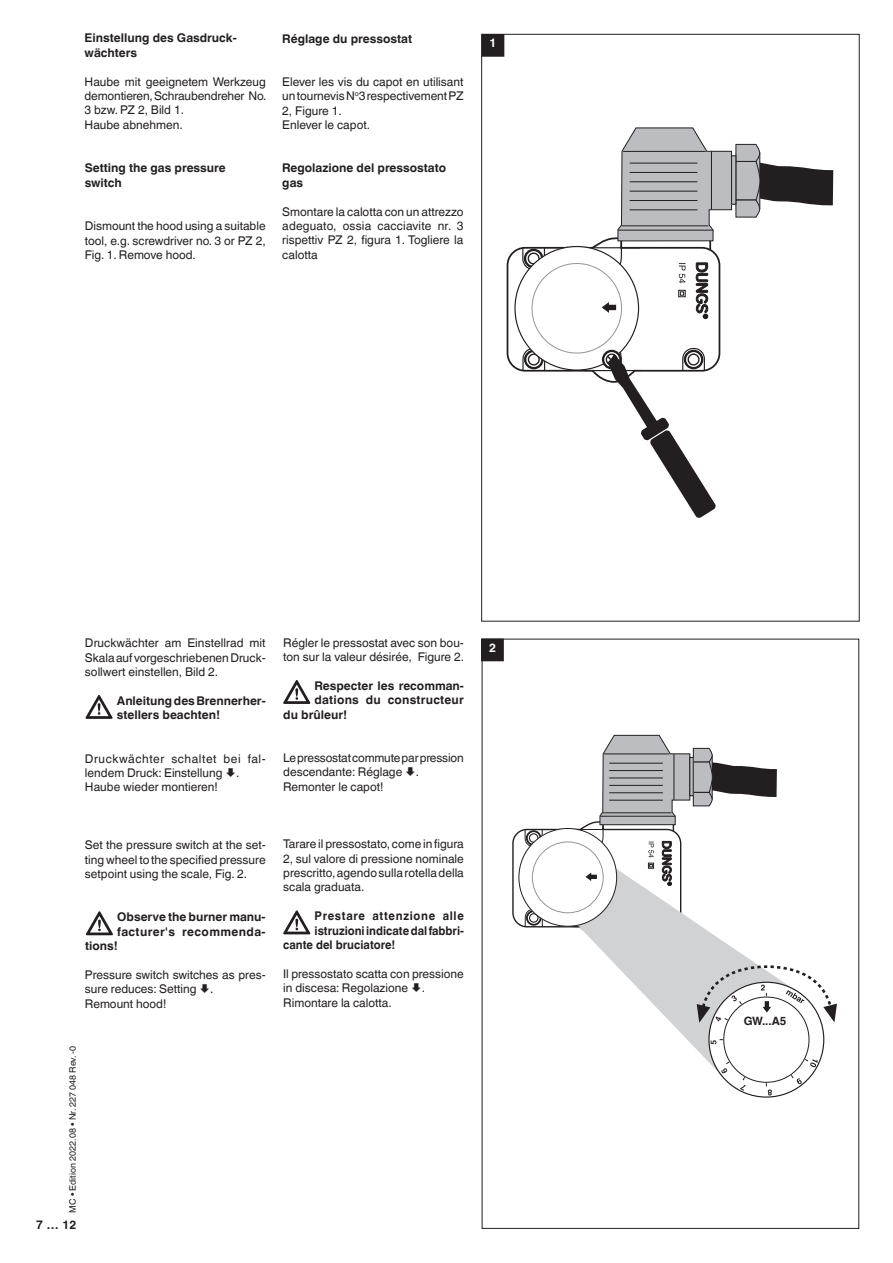
<style>
.page{position:relative;width:893px;height:1263px;background:#fff}
.page>*{position:absolute;margin:0;border:0;box-sizing:border-box;transform-origin:0 0}
.Helv-leicht_8p{font:12px/14.4px "Helvetica World";color:#231f20;text-align:justify}
.Helv-leicht_8p-2{font:700 12px/14.4px "Helvetica World";color:#231f20}
.Helv-leicht_8p-3{font:12px/14.4px "Helvetica World";letter-spacing:.045em;color:#231f20}
.Helv-leicht_8p-4{font:700 12px "Helvetica World";color:#231f20;scale:.94 1}
.Helv-leicht_8p-5{font:700 12px "Helvetica World";letter-spacing:.06em;color:#231f20;scale:.94 1}
.Helv-leicht_8p-6{font:700 12px "Helvetica World";letter-spacing:.03em;color:#231f20}
.Helv-leicht_8p-7{font:700 12px "Helvetica World";letter-spacing:.02em;color:#231f20}
._8_p_helv-fett{font:700 12px "Helvetica World";color:#fff}
.t1{font:700 11.55px "Helvetica World";color:#231f20}
.t2{font:9px "Helvetica World";color:#231f20}
</style>
<div class="page">
<div style="left:482px;top:34px;width:22px;height:22px;background:#231f20"></div>
<div style="left:482px;top:639px;width:21px;height:22px;background:#231f20"></div>
<div style="left:481px;top:639px;width:22px;height:22px;border:1px solid #231f20"></div>
<svg style="left:86px;top:695px;width:27px;height:24px"></svg>
<svg style="left:283px;top:680px;width:27px;height:24px"></svg>
<svg style="left:86px;top:911px;width:27px;height:24px"></svg>
<svg style="left:283px;top:910px;width:27px;height:24px"></svg>
<svg style="left:506px;top:127px;width:328px;height:391px"></svg>
<svg style="left:589px;top:937px;width:167px;height:113px;fill:#d1d2d4"></svg>
<svg style="left:512px;top:735px;width:265px;height:202px"></svg>
<svg style="left:697px;top:964px;width:140px;height:131px"></svg>
<p class="Helv-leicht_8p-2" style="left:85px;top:31px;width:154px">Einstellung des Gasdruck&shy;wächters</p>
<p class="Helv-leicht_8p" style="left:85px;top:74px;width:183px">Haube mit geeignetem Werkzeug demontieren, Schraubendreher No.<br>3 bzw. PZ 2, Bild 1.</p>
<p class="Helv-leicht_8p" style="left:85px;top:118px;width:100px">Haube abnehmen.</p>
<p class="Helv-leicht_8p-2" style="left:85px;top:161px;width:143px">Setting the gas pressure switch</p>
<p class="Helv-leicht_8p" style="left:85px;top:219px;width:182px">Dismount the hood using a suitable tool, e.g. screwdriver no. 3 or PZ 2, Fig. 1. Remove hood.</p>
<p class="Helv-leicht_8p-2" style="left:282px;top:31px;width:131px">Réglage du pressostat</p>
<p class="Helv-leicht_8p" style="left:282px;top:75px;width:183px">Elever les vis du capot en utilisant un tournevis N<sup>o</sup>3 respectivement PZ 2, Figure 1.</p>
<p class="Helv-leicht_8p" style="left:282px;top:118px;width:89px">Enlever le capot.</p>
<p class="Helv-leicht_8p-2" style="left:282px;top:161px;width:165px">Regolazione del pressostato gas</p>
<p class="Helv-leicht_8p" style="left:282px;top:204px;width:183px">Smontare la calotta con un attrezzo adeguato, ossia cacciavite nr. 3 rispettiv PZ 2, figura 1. Togliere la calotta</p>
<p class="_8_p_helv-fett" style="left:489px;top:36px;width:8px">1</p>
<p class="Helv-leicht_8p" style="left:85px;top:636px;width:182px">Druckwächter am Einstellrad mit Skala auf vorgeschriebenen Druck&shy;sollwert einstellen, Bild 2.</p>
<p class="Helv-leicht_8p-2" style="left:117px;top:694px;width:150px">Anleitung des Brennerher&shy;stellers beachten!</p>
<p class="Helv-leicht_8p-3" style="left:85px;top:751px;width:182px">Druckwächter schaltet bei fal&shy;lendem Druck: Einstellung .</p>
<p class="Helv-leicht_8p" style="left:85px;top:780px;width:134px">Haube wieder montieren!</p>
<p class="Helv-leicht_8p" style="left:283px;top:635px;width:182px">Régler le pressostat avec son bou&shy;ton sur la valeur désirée, Figure 2.</p>
<p class="Helv-leicht_8p-2" style="left:315px;top:678px;width:151px">Respecter les recomman-</p>
<p class="Helv-leicht_8p-7" style="left:315px;top:693px;width:151px">dations du constructeur</p>
<p class="Helv-leicht_8p-2" style="left:283px;top:707px;width:65px">du brûleur!</p>
<p class="Helv-leicht_8p" style="left:283px;top:750px;width:182px">Le pressostat commute par pression descendante: Réglage .</p>
<p class="Helv-leicht_8p" style="left:283px;top:779px;width:102px">Remonter le capot!</p>
<p class="Helv-leicht_8p" style="left:85px;top:838px;width:182px">Set the pressure switch at the set&shy;ting wheel to the specified pressure setpoint using the scale, Fig. 2.</p>
<p class="Helv-leicht_8p-2" style="left:117px;top:910px;width:150px">Observe the burner manu-</p>
<p class="Helv-leicht_8p-6" style="left:117px;top:924px;width:150px">facturer's recommenda-</p>
<p class="Helv-leicht_8p-2" style="left:85px;top:939px;width:34px">tions!</p>
<p class="Helv-leicht_8p" style="left:85px;top:968px;width:182px">Pressure switch switches as pres&shy;sure reduces: Setting .</p>
<p class="Helv-leicht_8p" style="left:85px;top:996px;width:83px">Remount hood!</p>
<p class="t2" style="left:68px;top:1212px;width:168px;rotate:-90deg">MC • Edition 2022.08 • Nr. 227 048 Rev. -0</p>
<p class="Helv-leicht_8p-2" style="left:36px;top:1218px;width:42px">7 … 12</p>
<p class="Helv-leicht_8p" style="left:283px;top:837px;width:182px">Tarare il pressostato, come in figura 2, sul valore di pressione nominale prescritto, agendo sulla rotella della scala graduata.</p>
<p class="Helv-leicht_8p-5" style="left:315px;top:909px;width:160px">Prestare attenzione alle</p>
<p class="Helv-leicht_8p-4" style="left:315px;top:923px;width:160px">istruzioni indicate dal fabbri-</p>
<p class="Helv-leicht_8p-4" style="left:283px;top:938px;width:121px">cante del bruciatore!</p>
<p class="Helv-leicht_8p" style="left:283px;top:966px;width:182px">Il pressostato scatta con pressione in discesa: Regolazione .</p>
<p class="Helv-leicht_8p" style="left:283px;top:995px;width:110px">Rimontare la calotta.</p>
<p class="_8_p_helv-fett" style="left:489px;top:641px;width:8px">2</p>
<p class="t1" style="left:744px;top:1014px;width:44px">GW...A5</p>
</div>
